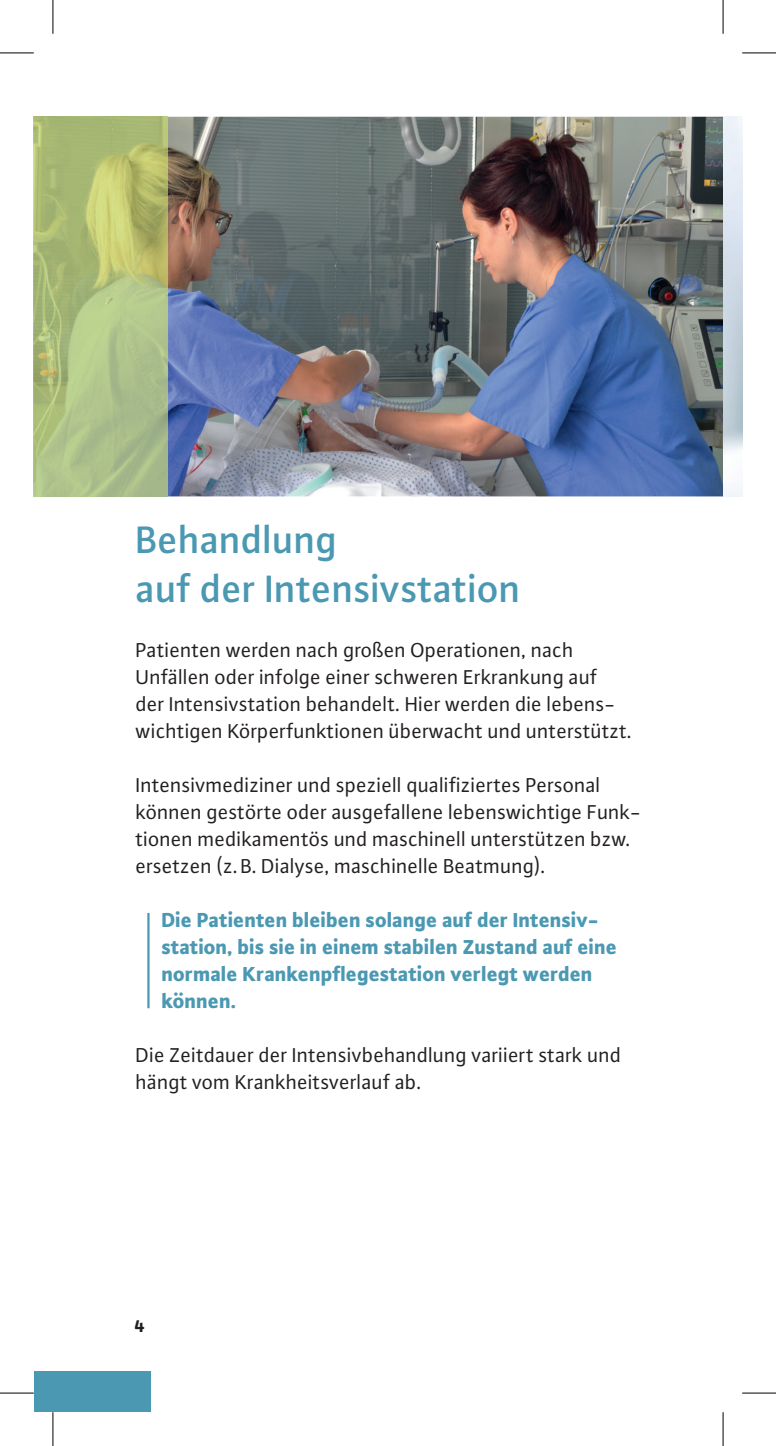
<style>
.page{position:relative;width:776px;height:1446px;background:#fff}
.page>*{position:absolute;margin:0;border:0;box-sizing:border-box;transform-origin:0 0}
.t1{font:500 40.5px/48.6px "Plus Sans OT";color:#4a98b2}
.t2{font:21.38px/27px "Plus Sans OT";color:#231f20}
.t3{font:800 21.38px/27px "Plus Sans OT";color:#4a98b2}
.t4{font:800 18px "Plus Sans OT";color:#231f20}
</style>
<div class="page">
<img style="left:168px;top:117px;width:574px;height:379px">
<hr style="left:147px;top:912px;width:2px;height:96px;background:#4a98b2">
<img style="left:34px;top:117px;width:134px;height:379px">
<div style="left:34px;top:1370px;width:116px;height:41px;background:#4a98b2"></div>
<hr style="left:0;top:53px;width:34px;height:1px;background:#000">
<hr style="left:742px;top:53px;width:33px;height:1px;background:#000">
<hr style="left:0;top:1392px;width:34px;height:1px;background:#000">
<hr style="left:742px;top:1392px;width:33px;height:1px;background:#000">
<hr style="left:53px;top:0;width:1px;height:34px;background:#000">
<hr style="left:53px;top:1411px;width:1px;height:34px;background:#000">
<hr style="left:722px;top:0;width:1px;height:34px;background:#000">
<hr style="left:722px;top:1411px;width:1px;height:34px;background:#000">
<h1 class="t1" style="left:136px;top:515px;width:386px">Behandlung<br>auf der Intensivstation</h1>
<p class="t2" style="left:136px;top:636px;width:497px">Patienten werden nach großen Operationen, nach Unfällen oder infolge einer schweren Erkrankung auf<br>der Intensivstation behandelt. Hier werden die lebens&shy;wichtigen Körperfunktionen überwacht und unterstützt.</p>
<p class="t2" style="left:136px;top:771px;width:507px">Intensivmediziner und speziell qualifiziertes Personal können gestörte oder ausgefallene lebenswichtige Funk&shy;tionen medikamentös und maschinell unterstützen bzw. ersetzen (z. B. Dialyse, maschinelle Beatmung).</p>
<p class="t3" style="left:161px;top:905px;width:457px">Die Patienten bleiben solange auf der Intensiv&shy;station, bis sie in einem stabilen Zustand auf eine normale Krankenpflegestation verlegt werden können.</p>
<p class="t2" style="left:136px;top:1041px;width:487px">Die Zeitdauer der Intensivbehandlung variiert stark und hängt vom Krankheitsverlauf ab.</p>
<p class="t4" style="left:134px;top:1314px;width:12px">4</p>
</div>
